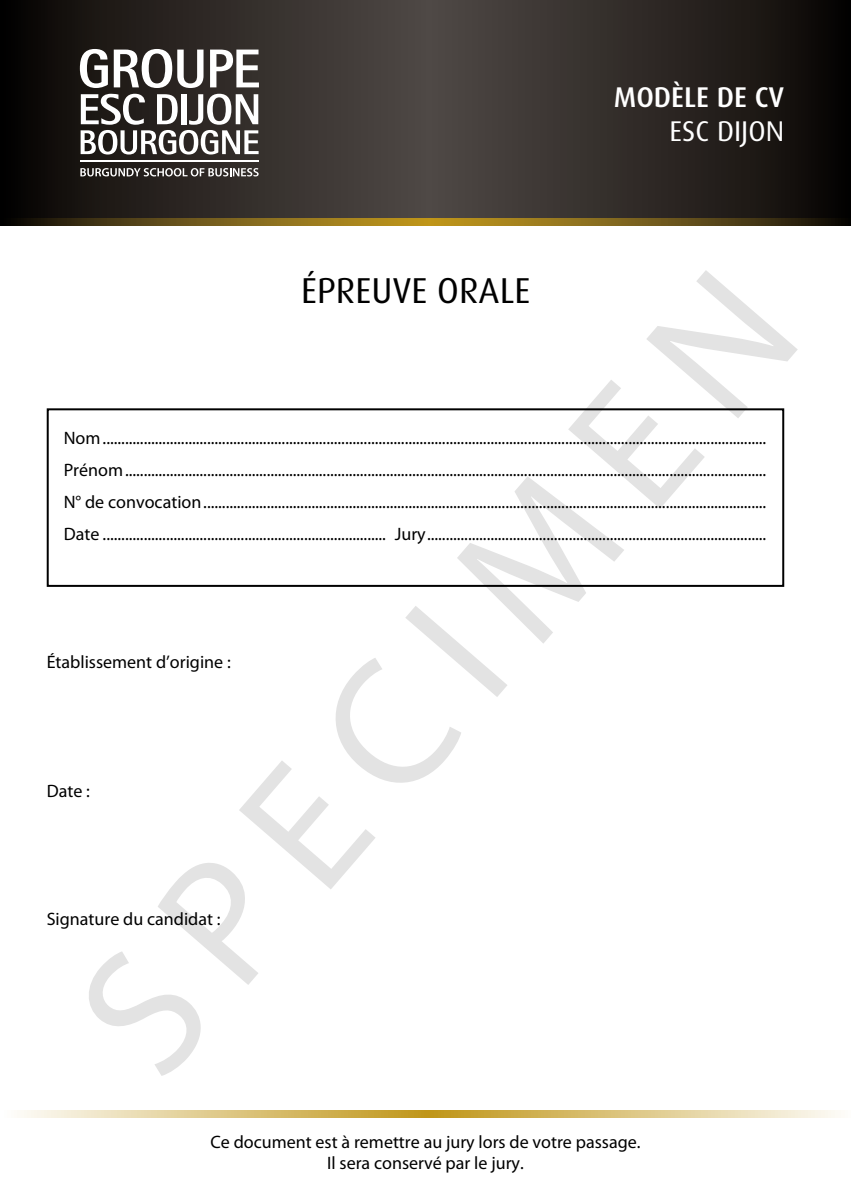
<style>
.page{position:relative;width:851px;height:1191px;background:#fff}
.page>*{position:absolute;margin:0;border:0;box-sizing:border-box;transform-origin:0 0}
.t1{font:180px "Myriad Pro";color:#e3e3e3}
.t2{font:36px "Dax";color:#000}
.t3{font:500 28.6px "Dax";color:#fff}
.t4{font:28.6px "Dax";color:#fff}
.t5{font:18px/32px "Myriad Pro";color:#000;text-align:center}
</style>
<div class="page">
<div style="left:1px;top:0;width:428px;height:1073px;background:linear-gradient(to right,#0a0704,#514b47)"></div>
<div style="left:426px;top:0;width:424px;height:1089px;background:linear-gradient(to right,#524b48,#0b0704)"></div>
<div style="left:0;top:226px;width:850px;height:888px;background:#fff"></div>
<svg style="left:80px;top:49px;width:28px;height:39px"></svg>
<svg style="left:114px;top:49px;width:89px;height:39px"></svg>
<svg style="left:210px;top:50px;width:49px;height:37px"></svg>
<svg style="left:81px;top:94px;width:177px;height:60px"></svg>
<svg style="left:80px;top:168px;width:178px;height:8px"></svg>
<hr style="left:80px;top:160px;width:178px;height:2px;background:#fff">
<div style="left:47px;top:408px;width:737px;height:179px;border:2px solid #000"></div>
<svg style="left:21px;top:1110px;width:817px;height:8px;background:#ddc785"></svg>
<svg style="left:0;top:218px;width:850px;height:8px;background:#705918"></svg>
<h3 class="t3" style="left:613px;top:81px;width:172px">MODÈLE DE CV</h3>
<h3 class="t4" style="left:669px;top:115px;width:116px">ESC DIJON</h3>
<h1 class="t1" style="left:40px;top:980px;width:988px;rotate:-49deg">SPECIMEN</h1>
<h2 class="t2" style="left:301px;top:270px;width:231px">ÉPREUVE ORALE</h2>
<p class="t5" style="left:64px;top:423px;width:704px;text-align:justify">Nom..................................................................................................................................................................................<br>Prénom............................................................................................................................................................................<br>N° de convocation.......................................................................................................................................................<br>Date ............................................................................ Jury...........................................................................................</p>
<p class="t5" style="left:47px;top:647px;width:185px">Établissement d’origine :</p>
<p class="t5" style="left:47px;top:775px;width:45px">Date :</p>
<p class="t5" style="left:47px;top:903px;width:175px">Signature du candidat :</p>
<p class="t5" style="left:210px;top:1131px;width:431px;line-height:21.6px">Ce document est à remettre au jury lors de votre passage.<br>Il sera conservé par le jury.</p>
</div>
